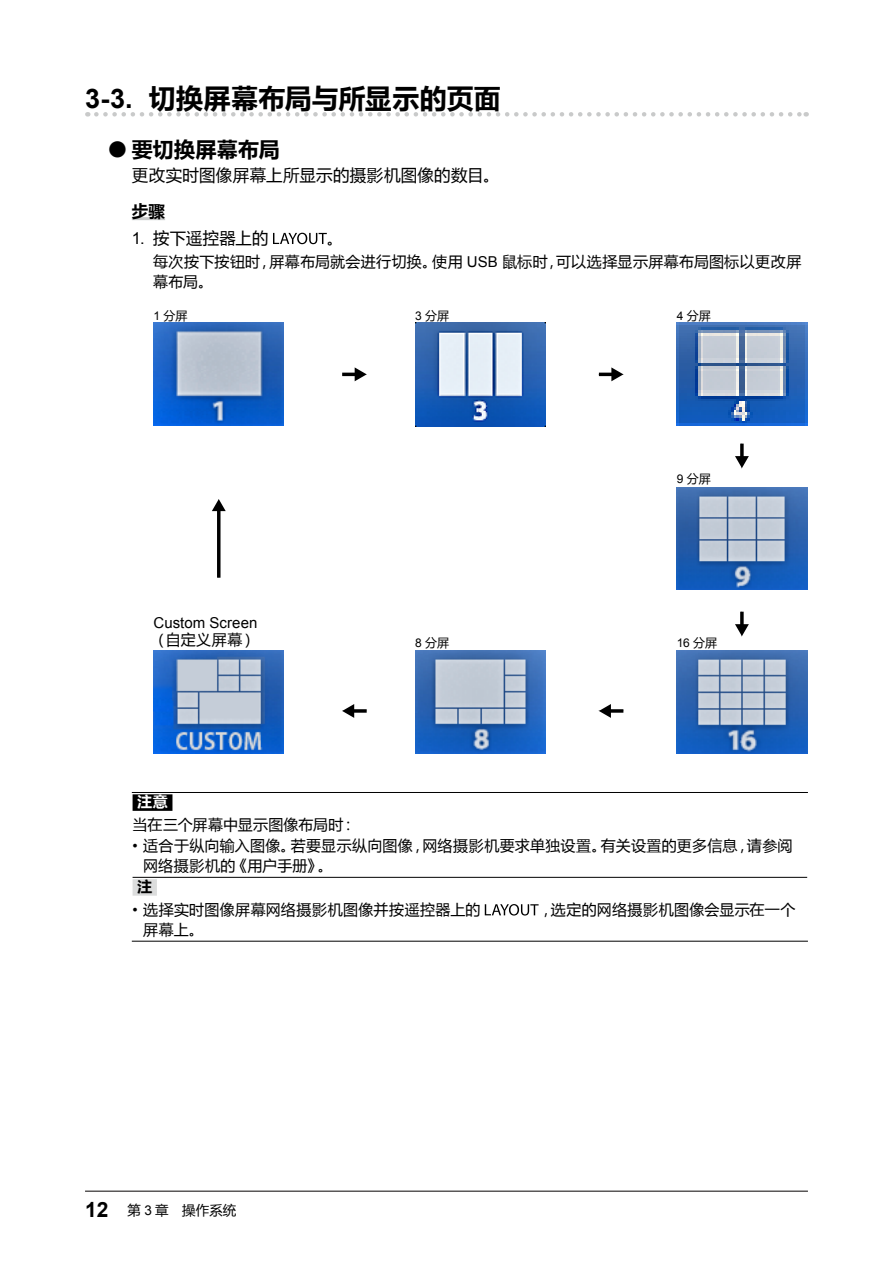
<style>
.page{position:relative;width:893px;height:1263px;background:#fff}
.page>*{position:absolute;margin:0;border:0;box-sizing:border-box;transform-origin:0 0}
.t1{font:700 27px "Microsoft Ya Hei";letter-spacing:.01em;color:#000}
.t2{font:700 21px "Microsoft Ya Hei";letter-spacing:.01em;color:#000}
.t3{font:16.5px "Microsoft Ya Hei";letter-spacing:.015em;color:#000}
.t4{font:700 16.5px "Microsoft Ya Hei";color:#000}
.t5{font:15px/19.5px "Microsoft Ya Hei";letter-spacing:.02em;color:#000}
.t6{font:15px "Arial";color:#000}
.t7{font:700 15px "Microsoft Ya Hei";color:#fff}
.t8{font:700 15px "Microsoft Ya Hei";color:#000}
.t9{font:13.5px "Microsoft Ya Hei";color:#000}
.t10{font:12px "Microsoft Ya Hei";color:#000}
.t11{font:12px "Arial";color:#000}
.s1{font-family:"Arial"}
.s2{font-family:"Arial";font-size:37.8px}
.s3{font-family:"Microsoft Ya Hei"}
.s4{font-family:"Arial";font-weight:700;font-size:21px}
</style>
<div class="page">
<hr style="left:85px;top:1190px;width:723px;height:2px;background:#595757">
<svg style="left:96px;top:112px;width:711px;height:5px"></svg>
<hr style="left:132px;top:217px;width:33px;height:3px;background:#c9caca">
<svg style="left:273px;top:233px;width:54px;height:11px"></svg>
<img style="left:415px;top:651px;width:131px;height:103px">
<img style="left:677px;top:651px;width:130px;height:103px">
<img style="left:415px;top:323px;width:130px;height:103px">
<img style="left:154px;top:323px;width:130px;height:103px">
<img style="left:677px;top:323px;width:130px;height:103px">
<img style="left:676px;top:487px;width:131px;height:102px">
<svg style="left:217px;top:511px;width:4px;height:67px"></svg>
<svg style="left:212px;top:499px;width:14px;height:12px"></svg>
<svg style="left:740px;top:444px;width:4px;height:12px"></svg>
<svg style="left:735px;top:456px;width:14px;height:12px"></svg>
<svg style="left:740px;top:612px;width:4px;height:12px"></svg>
<svg style="left:735px;top:624px;width:14px;height:12px"></svg>
<hr style="left:342px;top:373px;width:15px;height:3px;background:#000">
<svg style="left:355px;top:367px;width:12px;height:14px"></svg>
<hr style="left:599px;top:373px;width:14px;height:3px;background:#000">
<svg style="left:611px;top:367px;width:12px;height:14px"></svg>
<svg style="left:611px;top:709px;width:12px;height:4px"></svg>
<svg style="left:599px;top:704px;width:12px;height:14px"></svg>
<svg style="left:354px;top:709px;width:13px;height:4px"></svg>
<svg style="left:342px;top:704px;width:12px;height:14px"></svg>
<img style="left:154px;top:651px;width:130px;height:103px">
<hr style="left:132px;top:792px;width:676px;height:1px;background:#000">
<hr style="left:133px;top:877px;width:674px;height:1px;background:#000">
<hr style="left:132px;top:941px;width:676px;height:1px;background:#000">
<div style="left:133px;top:794px;width:39px;height:17px;background:#000"></div>
<div style="left:133px;top:879px;width:24px;height:17px;background:#dcdddd"></div>
<svg style="left:485px;top:904px;width:54px;height:11px"></svg>
<h1 class="t1" style="left:85px;top:80px;width:417px"><span class="s1">3-3.</span> 切换屏幕布局与所显示的页面</h1>
<h2 class="t2" style="left:106px;top:134px;width:175px"><span class="s2">●</span>要切换屏幕布局</h2>
<p class="t3" style="left:132px;top:164px;width:369px">更改实时图像屏幕上所显示的摄影机图像的数目。</p>
<p class="t4" style="left:132px;top:200px;width:35px">步骤</p>
<p class="t3" style="left:132px;top:227px;width:138px"><span class="s1">1.</span> 按下遥控器上的</p>
<p class="t3" style="left:327px;top:227px;width:18px">。</p>
<p class="t5" style="left:153px;top:251px;width:650px">每次按下按钮时，屏幕布局就会进行切换。使用 <span class="s1">USB</span> 鼠标时，可以选择显示屏幕布局图标以更改屏幕布局。</p>
<p class="t10" style="left:154px;top:307px;width:36px"><span class="s1">1</span> 分屏</p>
<p class="t10" style="left:415px;top:308px;width:36px"><span class="s1">3</span> 分屏</p>
<p class="t10" style="left:677px;top:308px;width:36px"><span class="s1">4</span> 分屏</p>
<p class="t6" style="left:154px;top:613px;width:105px">Custom Screen</p>
<p class="t5" style="left:154px;top:629px;width:103px">（自定义屏幕）</p>
<p class="t10" style="left:415px;top:634px;width:36px"><span class="s1">8</span> 分屏</p>
<p class="t10" style="left:677px;top:471px;width:36px"><span class="s1">9</span> 分屏</p>
<p class="t11" style="left:677px;top:635px;width:42px">16 <span class="s3">分屏</span></p>
<p class="t7" style="left:137px;top:792px;width:32px">注意</p>
<p class="t5" style="left:133px;top:815px;width:225px">当在三个屏幕中显示图像布局时：</p>
<p class="t5" style="left:143px;top:836px;width:651px;text-indent:-11px"><span class="s1">•</span> 适合于纵向输入图像。若要显示纵向图像，网络摄影机要求单独设置。有关设置的更多信息，请参阅网络摄影机的《用户手册》。</p>
<p class="t8" style="left:137px;top:876px;width:16px">注</p>
<p class="t5" style="left:133px;top:900px;width:349px"><span class="s1">•</span> 选择实时图像屏幕网络摄影机图像并按遥控器上的</p>
<p class="t5" style="left:539px;top:900px;width:258px">，选定的网络摄影机图像会显示在一个</p>
<p class="t5" style="left:143px;top:919px;width:62px">屏幕上。</p>
<p class="t9" style="left:85px;top:1201px;width:153px"><span class="s4">12</span> 第 <span class="s1">3</span> 章　操作系统</p>
</div>
